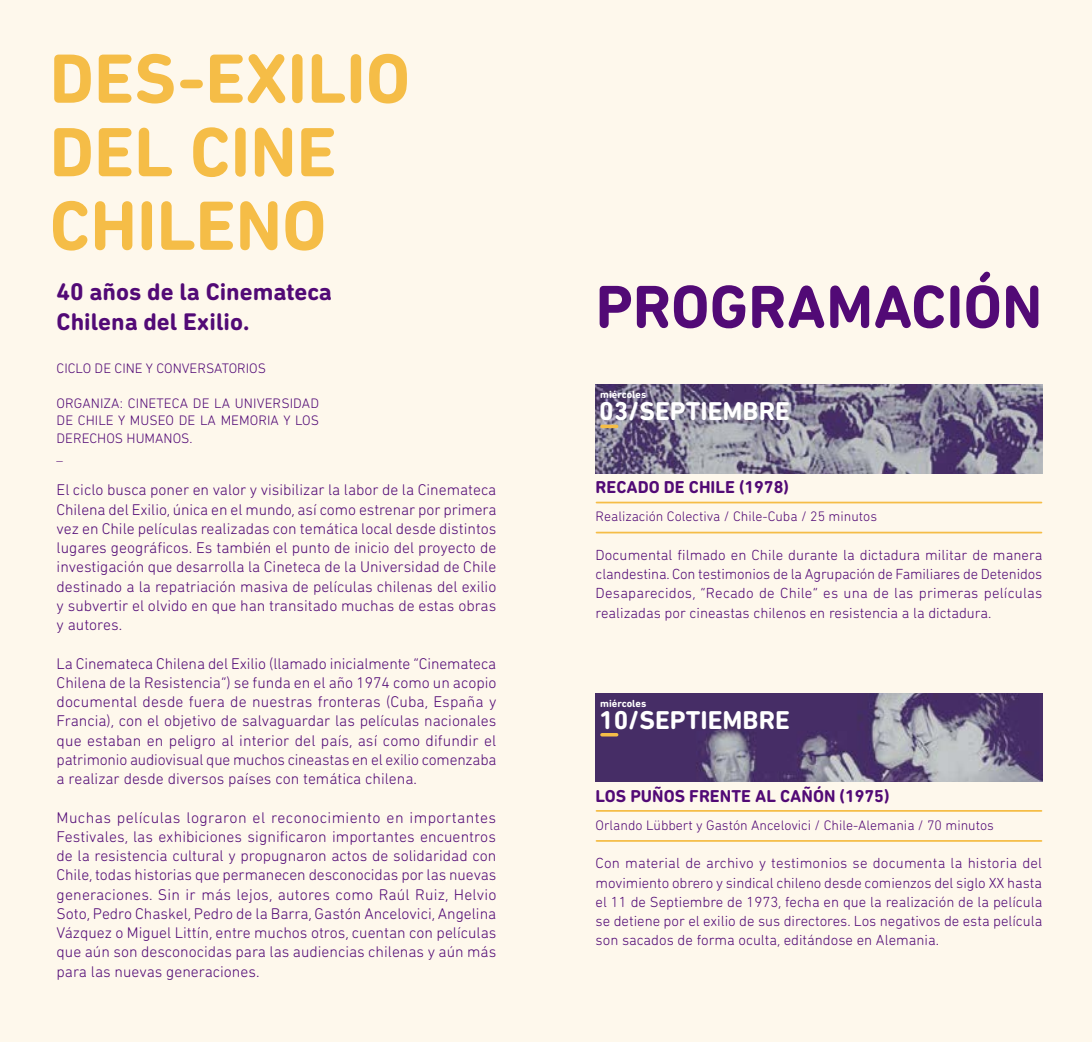
<style>
.page{position:relative;width:1092px;height:1042px;background:#fff}
.page>*{position:absolute;margin:0;border:0;box-sizing:border-box;transform-origin:0 0}
.t1{font:700 70.88px/73.5px "DIN Next Rounded LT Pro";color:#f5bd47}
.t2{font:700 61.43px "DIN Next Rounded LT Pro";color:#520a76}
.t3{font:700 26.25px "DIN Next Rounded LT Pro";color:#fff}
.t4{font:700 24.5px/29.8px "DIN Next Rounded LT Pro";color:#520a76}
.t5{font:700 17.5px "DIN Next Rounded LT Pro";color:#520a76}
.t6{font:300 15.75px/19.2px "DIN Next Rounded LT Pro";color:#520a76;text-align:justify}
.t7{font:300 14.88px/19.2px "DIN Next Rounded LT Pro";color:#520a76;text-align:justify}
.t8{font:300 14px/17.5px "DIN Next Rounded LT Pro";color:#520a76}
.t9{font:700 10.5px "DIN Next Rounded LT Pro";color:#fff}
</style>
<div class="page">
<div style="left:0;top:0;width:546px;height:1042px;background:#fef8ec"></div>
<div style="left:546px;top:0;width:545px;height:1042px;background:#fef8ec"></div>
<img style="left:595px;top:385px;width:447px;height:88px">
<img style="left:595px;top:693px;width:447px;height:89px">
<hr style="left:596px;top:502px;width:445px;height:1px;background:#f5bd47">
<hr style="left:596px;top:810px;width:445px;height:2px;background:#f5bd47">
<hr style="left:596px;top:532px;width:445px;height:1px;background:#f5bd47">
<hr style="left:596px;top:840px;width:445px;height:2px;background:#f5bd47">
<hr style="left:602px;top:425px;width:14px;height:3px;background:#f5bd47">
<hr style="left:602px;top:733px;width:14px;height:3px;background:#f5bd47">
<h1 class="t1" style="left:50px;top:42px;width:362px">DES-EXILIO<br>DEL CINE<br>CHILENO</h1>
<h3 class="t4" style="left:57px;top:277px;width:277px">40 AÑOS DE LA CINEMATECA<br>CHILENA DEL EXILIO.</h3>
<p class="t8" style="left:57px;top:359px;width:125px">Ciclo de cine y conversat</p>
<p class="t8" style="left:229px;top:359px;width:37px">orios</p>
<p class="t8" style="left:57px;top:394px;width:10px">Organ</p>
<p class="t8" style="left:100px;top:394px;width:49px">iza: Cineteca</p>
<p class="t8" style="left:193px;top:394px;width:73px">de la Univers</p>
<p class="t8" style="left:57px;top:394px;width:262px;text-indent:233px">idad<br>de Chile y Museo de la Memoria y los<br>Derech</p>
<p class="t8" style="left:106px;top:429px;width:48px">os Human</p>
<p class="t8" style="left:173px;top:429px;width:21px">os.</p>
<p class="t8" style="left:57px;top:446px;width:8px">_</p>
<p class="t6" style="left:57px;top:480px;width:441px">El ciclo busca poner en valor y visibilizar la labor de la Cinemateca Chilena del Exilio, única en el mundo, así como estrenar por primera vez en Chile películas realizadas con temática local desde distintos lugares geográficos. Es también el punto de inicio del proyecto de investigación que desarrolla la Cineteca de la U niversidad de Chile destinado a la repatriación masiva de películas chilenas del exilio y subvertir el olvido en que han transitado muchas de estas obras y autores.</p>
<p class="t6" style="left:57px;top:653px;width:441px">La Cinemateca Chilena del Exilio (llamado inicialmente “Cinemateca Chilena de la Resistencia”) se funda en el año 1974 como un acopio documental desde fuera de nuestras fronteras (Cuba, España y Francia), con el objetivo de salvaguardar las películas nacionales que estaban en peligro al interior del país, así como difundir el patrimonio audiovisual que muchos cineastas en el exilio comenzaba a realizar desde diversos países con temática chilena.</p>
<p class="t6" style="left:57px;top:807px;width:441px">Muchas películas lograron el reconocimiento en importantes Festivales, las exhibiciones significaron importantes encuentros de la resistencia cultural y propugnaron actos de solidaridad con Chile, todas historias que permanecen desconocidas por las nuevas generaciones. Sin ir más lejos, autores como Raúl Ruiz, Helvio Soto, Pedro Chaskel, Pedro de la Barra, Gastón Ancelovici, Angelina Vázquez o Miguel Littín, entre muchos otros, cuentan con películas que aún son desconocidas para las audiencias chilenas y aún más para las nuevas generaciones.</p>
<h2 class="t2" style="left:595px;top:271px;width:448px">PROGRAMACIÓN</h2>
<p class="t9" style="left:600px;top:389px;width:48px">MIÉRCOLES</p>
<h3 class="t3" style="left:599px;top:396px;width:57px">03/SEPTIEMBRE</h3>
<p class="t5" style="left:595px;top:477px;width:23px">RECADO</p>
<p class="t5" style="left:664px;top:477px;width:45px">DE CHILE</p>
<p class="t5" style="left:739px;top:477px;width:51px">(1978)</p>
<p class="t8" style="left:595px;top:507px;width:283px">Realización Colectiva / Chile-Cuba / 25 minutos</p>
<p class="t7" style="left:595px;top:545px;width:448px">Documental filmado en Chile durante la dictadura militar de manera clandestina. Con testimonios de la Agrupación de Familiares de Detenidos Desaparecidos, “Recado de Chile” es una de las primeras películas realizadas por cineastas chilenos en resistencia a la dictadura.</p>
<p class="t9" style="left:600px;top:697px;width:48px">MIÉRCOLES</p>
<h3 class="t3" style="left:599px;top:704px;width:57px">10/SEPTIEMBRE</h3>
<p class="t5" style="left:595px;top:785px;width:57px">LOS PUÑOS</p>
<p class="t5" style="left:689px;top:785px;width:11px">FRENTE</p>
<p class="t5" style="left:755px;top:785px;width:37px">AL CAÑÓN</p>
<p class="t5" style="left:839px;top:785px;width:51px">(1975)</p>
<p class="t8" style="left:595px;top:816px;width:400px">Orlando Lübbert y Gastón Ancelovici / Chile-Alemania / 70 minutos</p>
<p class="t7" style="left:595px;top:853px;width:448px">Con material de archivo y testimonios se documenta la historia del movimiento obrero y sindical chileno desde comienzos del siglo XX hasta el 11 de Septiembre de 1973, fecha en que la realización de la película se detiene por el exilio de sus directores. Los negativos de esta película son sacados de forma oculta, editándose en Alemania.</p>
</div>
